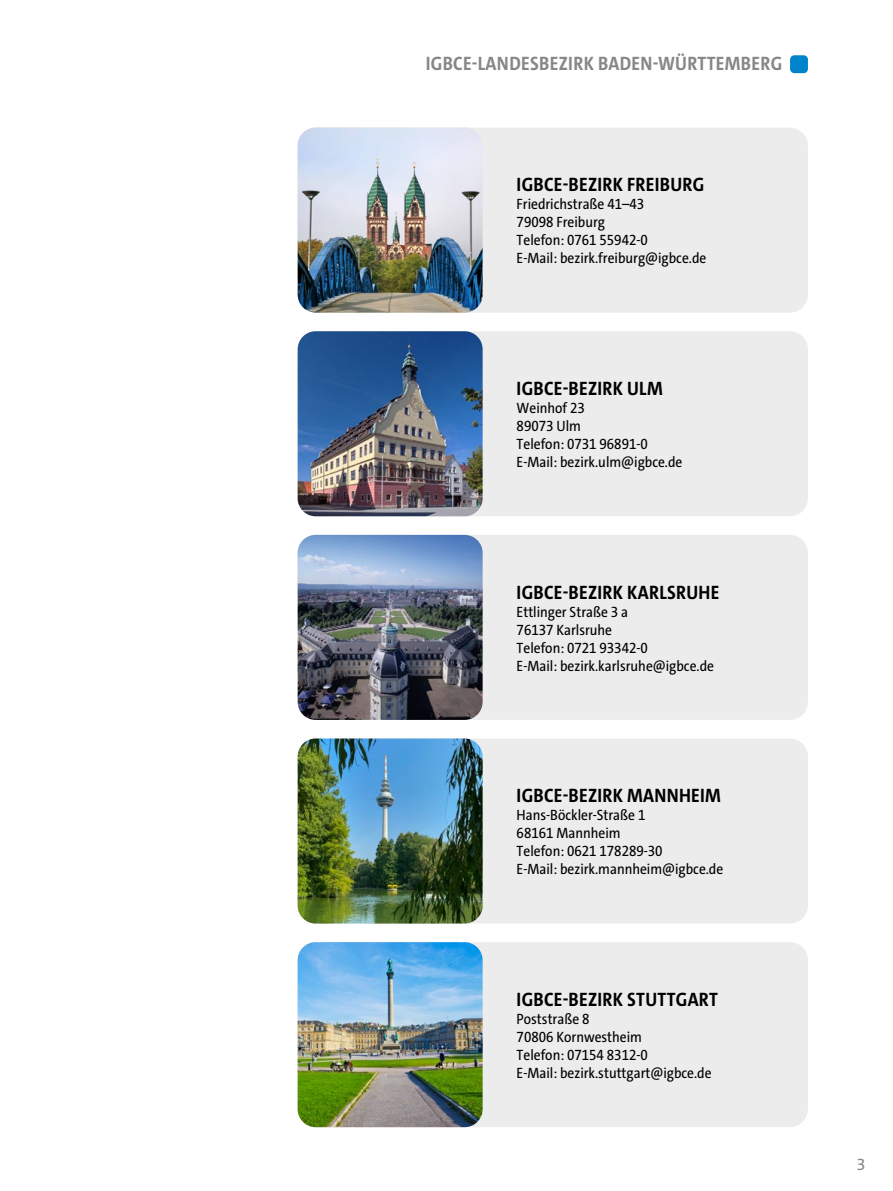
<style>
.page{position:relative;width:893px;height:1191px;background:#fff}
.page>*{position:absolute;margin:0;border:0;box-sizing:border-box;transform-origin:0 0}
.t1{font:700 19.5px "The Sans S Cd";letter-spacing:.015em;color:#000}
.t2{font:700 19.5px "The Sans S Cd";letter-spacing:.015em;color:#868786}
.t3{font:16.5px "The Sans";color:#868786}
.t4{font:15px/18px "The Sans S Cd";color:#000}
</style>
<div class="page">
<div style="left:790px;top:55px;width:18px;height:18px;background:#0083ca;border-radius:4px"></div>
<div style="left:298px;top:535px;width:510px;height:185px;background:#ececec;border-radius:18px"></div>
<img style="left:298px;top:535px;width:185px;height:185px">
<div style="left:298px;top:331px;width:510px;height:185px;background:#ececec;border-radius:18px"></div>
<img style="left:298px;top:331px;width:185px;height:185px">
<div style="left:298px;top:942px;width:510px;height:185px;background:#ececec;border-radius:18px"></div>
<img style="left:298px;top:942px;width:185px;height:185px">
<div style="left:298px;top:738px;width:510px;height:185px;background:#ececec;border-radius:18px"></div>
<img style="left:298px;top:738px;width:185px;height:185px">
<div style="left:298px;top:128px;width:510px;height:185px;background:#ececec;border-radius:18px"></div>
<img style="left:298px;top:128px;width:185px;height:185px">
<h1 class="t2" style="left:426px;top:51px;width:358px">IGBCE-LANDESBEZIRK BADEN-WÜRTTEMBERG</h1>
<h1 class="t1" style="left:517px;top:172px;width:189px">IGBCE-BEZIRK FREIBURG</h1>
<p class="t4" style="left:517px;top:195px;width:191px">Friedrichstraße 41–43<br>79098 Freiburg<br>Telefon: 0761 55942-0<br>E-Mail: bezirk.freiburg@igbce.de</p>
<h1 class="t1" style="left:517px;top:376px;width:148px">IGBCE-BEZIRK ULM</h1>
<p class="t4" style="left:517px;top:399px;width:167px">Weinhof 23<br>89073 Ulm<br>Telefon: 0731 96891-0<br>E-Mail: bezirk.ulm@igbce.de</p>
<h1 class="t1" style="left:517px;top:579px;width:204px">IGBCE-BEZIRK KARLSRUHE</h1>
<p class="t4" style="left:517px;top:602px;width:199px">Ettlinger Straße 3 a<br>76137 Karlsruhe<br>Telefon: 0721 93342-0<br>E-Mail: bezirk.karlsruhe@igbce.de</p>
<h1 class="t1" style="left:517px;top:783px;width:206px">IGBCE-BEZIRK MANNHEIM</h1>
<p class="t4" style="left:517px;top:806px;width:208px">Hans-Böckler-Straße 1<br>68161 Mannheim<br>Telefon: 0621 178289-30<br>E-Mail: bezirk.mannheim@igbce.de</p>
<h1 class="t1" style="left:517px;top:986px;width:203px">IGBCE-BEZIRK STUTTGART</h1>
<p class="t4" style="left:517px;top:1010px;width:196px">Poststraße 8<br>70806 Kornwestheim<br>Telefon: 07154 8312-0<br>E-Mail: bezirk.stuttgart@igbce.de</p>
<p class="t3" style="left:856px;top:1154px;width:11px">3</p>
</div>
